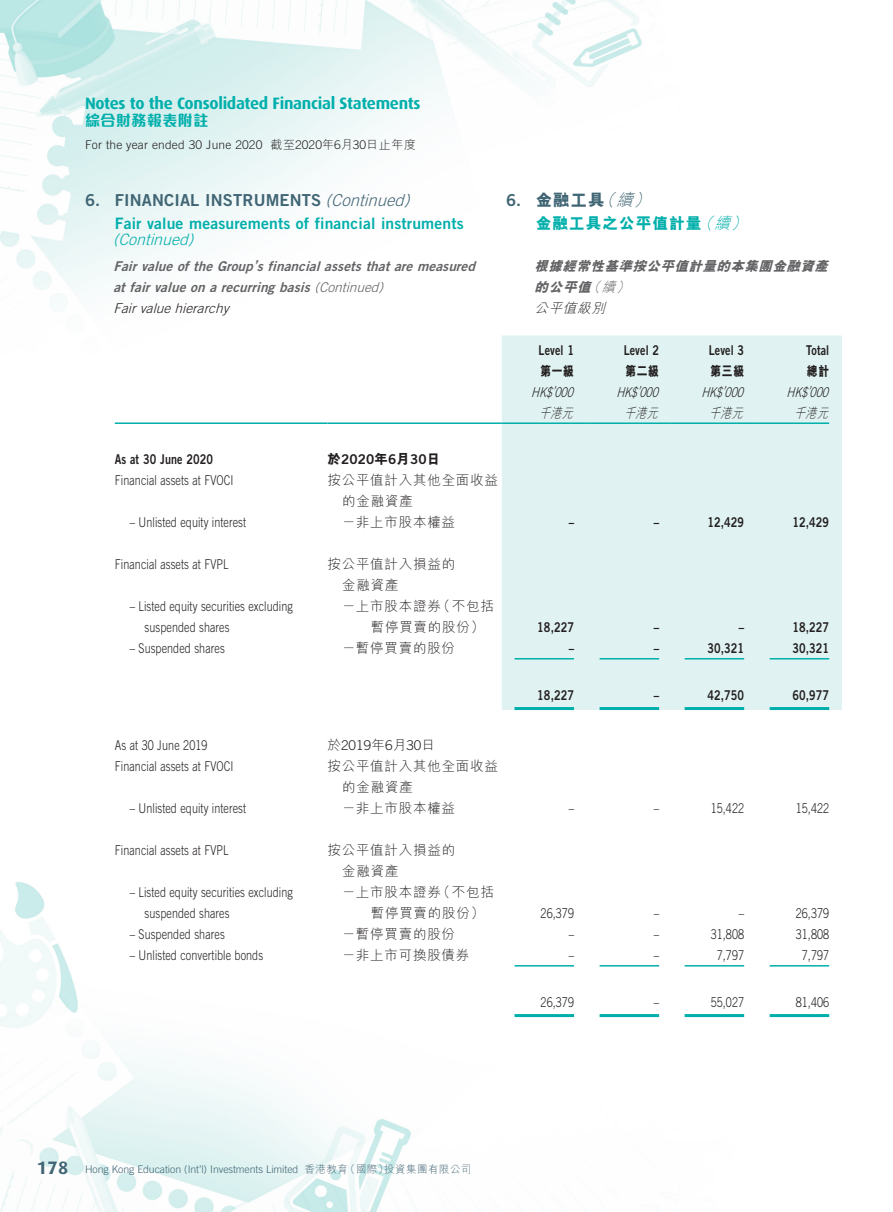
<style>
.page{position:relative;width:893px;height:1212px;background:#fff}
.page>*{position:absolute;margin:0;border:0;box-sizing:border-box;transform-origin:0 0}
.t1{font:700 16.5px "Dax";letter-spacing:-.02em;color:#00afab}
.Heading_1{font:16.5px "Trade Gothic LT Std Bd 2";letter-spacing:.01em;color:#406574}
.Heading_1-2{font:800 16.5px "M Hei HK";color:#406574}
.Heading_2{font:15.75px/16.5px "Trade Gothic LT Std Bd 2";letter-spacing:.01em;color:#00afab}
.C_Heading_2{font:800 15.75px "M Hei HK";letter-spacing:.06em;color:#00afab}
.t2{font:800 15px "M Elle HK";letter-spacing:.03em;color:#00afab}
.Body_Text{font:300 13.5px/21px "Trade Gothic LT Std";letter-spacing:.01em;color:#231f20;scale:.8 1}
.Body_Text-2{font:300 13.5px/21px "M Hei HK";letter-spacing:.06em;color:#231f20}
.Body_Text-3{font:13.5px "Trade Gothic LT Std Bd 2";letter-spacing:.01em;color:#231f20;scale:.8 1}
.Heading_3{font:italic 13.5px/21px "Trade Gothic LT Std Bd 2";color:#636366}
.C_Heading_3{font:italic 800 13.5px/21px "M Hei HK";color:#636366}
.Body_Text-4{font:italic 300 13.5px "Trade Gothic LT Std";color:#231f20;scale:.8 1}
.Heading_4{font:italic 300 13.5px "Trade Gothic LT Std";color:#231f20}
.Body_Text-5{font:italic 300 13.5px "M Hei HK";color:#231f20;scale:.8 1}
.Body_Text-6{font:800 13.5px "M Hei HK";letter-spacing:.06em;color:#231f20;scale:.8 1}
.Body_Text-7{font:13.5px "Trade Gothic LT Std Bd 2";letter-spacing:.01em;color:#231f20}
.Body_Text-8{font:300 13.5px "Trade Gothic LT Std";letter-spacing:.01em;color:#231f20}
.C_Heading_4{font:italic 300 13.5px "M Hei HK";color:#231f20}
.t3{font:300 12px "Trade Gothic LT Std";letter-spacing:.015em;color:#231f20}
.t4{font:300 10.5px "Trade Gothic LT Std";letter-spacing:-.005em;color:#406574}
.s1{font-family:"M Hei HK"}
.s2{font-family:"Trade Gothic LT Std";font-weight:300;font-style:italic}
.s3{font-family:"Trade Gothic LT Std";font-weight:300}
.s4{font-family:"Trade Gothic LT Std Bd 2";font-weight:400}
.s5{font-weight:300;font-style:italic}
.s6{font-weight:300}
.s7{font-family:"M Hei HK";font-weight:800}
.s8{font-family:"Dax";font-weight:700;font-size:18px}
</style>
<div class="page">
<img style="left:0;top:0;width:830px;height:1212px">
<div style="left:502px;top:335px;width:340px;height:375px;background:#e0f3f2"></div>
<hr style="left:115px;top:422px;width:212px;height:2px;background:#00afab">
<hr style="left:327px;top:422px;width:175px;height:2px;background:#00afab">
<hr style="left:502px;top:422px;width:85px;height:2px;background:#00afab">
<hr style="left:587px;top:422px;width:85px;height:2px;background:#00afab">
<hr style="left:672px;top:422px;width:85px;height:2px;background:#00afab">
<hr style="left:757px;top:422px;width:72px;height:2px;background:#00afab">
<hr style="left:514px;top:658px;width:60px;height:1px;background:#00afab">
<hr style="left:600px;top:658px;width:59px;height:1px;background:#00afab">
<hr style="left:685px;top:658px;width:59px;height:1px;background:#00afab">
<hr style="left:770px;top:658px;width:59px;height:1px;background:#00afab">
<hr style="left:514px;top:707px;width:60px;height:3px;background:#00afab">
<hr style="left:600px;top:707px;width:59px;height:3px;background:#00afab">
<hr style="left:685px;top:707px;width:59px;height:3px;background:#00afab">
<hr style="left:770px;top:707px;width:59px;height:3px;background:#00afab">
<hr style="left:514px;top:965px;width:60px;height:1px;background:#00afab">
<hr style="left:600px;top:965px;width:59px;height:1px;background:#00afab">
<hr style="left:685px;top:965px;width:59px;height:1px;background:#00afab">
<hr style="left:770px;top:965px;width:59px;height:1px;background:#00afab">
<hr style="left:514px;top:1014px;width:60px;height:3px;background:#00afab">
<hr style="left:600px;top:1014px;width:59px;height:3px;background:#00afab">
<hr style="left:685px;top:1014px;width:59px;height:3px;background:#00afab">
<hr style="left:770px;top:1014px;width:59px;height:3px;background:#00afab">
<p class="t1" style="left:85px;top:94px;width:337px">Notes to the Consolidated Financial Statements</p>
<p class="t2" style="left:85px;top:113px;width:125px">綜合財務報表附註</p>
<p class="t3" style="left:85px;top:137px;width:333px">For the year ended 30 June 2020 <span class="s1">截至</span>2020<span class="s1">年</span>6<span class="s1">月</span>30<span class="s1">日止年度</span></p>
<p class="Heading_1" style="left:85px;top:190px;width:331px">6. FINANCIAL INSTRUMENTS <span class="s2">(Continued)</span></p>
<p class="Heading_2" style="left:113px;top:215px;width:352px">Fair value measurements of financial instruments <span class="s2">(Continued)</span></p>
<p class="Heading_3" style="left:113px;top:255px;width:367px">FairvalueoftheGroup’sfinancialassetsthataremeasured atfairvalueonarecurringbasis<span class="s3">(Continued)</span></p>
<p class="Heading_4" style="left:113px;top:300px;width:121px">Fairvaluehierarchy</p>
<p class="Heading_1-2" style="left:506px;top:192px;width:150px"><span class="s4">6.</span> 金融工具<span class="s5">（續）</span></p>
<p class="C_Heading_2" style="left:536px;top:215px;width:217px">金融工具之公平值計量<span class="s5">（續）</span></p>
<p class="C_Heading_3" style="left:534px;top:255px;width:298px">根據經常性基準按公平值計量的本集團金融資產的公平值<span class="s6">（續）</span></p>
<p class="C_Heading_4" style="left:534px;top:301px;width:76px">公平值級別</p>
<p class="Body_Text-3" style="left:539px;top:342px;width:46px">Level 1</p>
<p class="Body_Text-3" style="left:624px;top:342px;width:46px">Level 2</p>
<p class="Body_Text-3" style="left:709px;top:342px;width:46px">Level 3</p>
<p class="Body_Text-3" style="left:806px;top:342px;width:30px">Total</p>
<p class="Body_Text-6" style="left:540px;top:364px;width:44px">第一級</p>
<p class="Body_Text-6" style="left:625px;top:364px;width:44px">第二級</p>
<p class="Body_Text-6" style="left:710px;top:364px;width:44px">第三級</p>
<p class="Body_Text-6" style="left:807px;top:364px;width:29px">總計</p>
<p class="Body_Text-4" style="left:531px;top:384px;width:58px">HK$’000</p>
<p class="Body_Text-4" style="left:616px;top:384px;width:58px">HK$’000</p>
<p class="Body_Text-4" style="left:701px;top:384px;width:58px">HK$’000</p>
<p class="Body_Text-4" style="left:786px;top:384px;width:58px">HK$’000</p>
<p class="Body_Text-5" style="left:539px;top:406px;width:48px">千港元</p>
<p class="Body_Text-5" style="left:624px;top:406px;width:48px">千港元</p>
<p class="Body_Text-5" style="left:709px;top:406px;width:48px">千港元</p>
<p class="Body_Text-5" style="left:794px;top:406px;width:48px">千港元</p>
<p class="Body_Text-3" style="left:115px;top:451px;width:124px">As at 30 June 2020</p>
<p class="Body_Text-7" style="left:327px;top:451px;width:114px"><span class="s7">於</span>2020<span class="s7">年</span>6<span class="s7">月</span>30<span class="s7">日</span></p>
<p class="Body_Text" style="left:115px;top:470px;width:150px">Financial assets at FVOCI</p>
<p class="Body_Text-2" style="left:342px;top:470px;width:157px;text-indent:-15px">按公平值計入其他全面收益的金融資產</p>
<p class="Body_Text" style="left:130px;top:512px;width:147px">– Unlisted equity interest</p>
<p class="Body_Text-2" style="left:342px;top:512px;width:114px">－非上市股本權益</p>
<p class="Body_Text-3" style="left:569px;top:514px;width:8px">–</p>
<p class="Body_Text-3" style="left:654px;top:514px;width:8px">–</p>
<p class="Body_Text-3" style="left:707px;top:514px;width:47px">12,429</p>
<p class="Body_Text-3" style="left:792px;top:514px;width:47px">12,429</p>
<p class="Body_Text" style="left:115px;top:554px;width:144px">Financial assets at FVPL</p>
<p class="Body_Text-2" style="left:342px;top:554px;width:114px;text-indent:-15px">按公平值計入損益的金融資產</p>
<p class="Body_Text" style="left:145px;top:596px;width:187px;text-indent:-15px">– Listed equity securities excluding suspended shares</p>
<p class="Body_Text-2" style="left:371px;top:596px;width:125px;text-indent:-28px">－上市股本證券（不包括暫停買賣的股份）</p>
<p class="Body_Text-3" style="left:537px;top:619px;width:47px">18,227</p>
<p class="Body_Text-3" style="left:654px;top:619px;width:8px">–</p>
<p class="Body_Text-3" style="left:739px;top:619px;width:8px">–</p>
<p class="Body_Text-3" style="left:792px;top:619px;width:47px">18,227</p>
<p class="Body_Text" style="left:130px;top:638px;width:120px">– Suspended shares</p>
<p class="Body_Text-2" style="left:342px;top:638px;width:114px">－暫停買賣的股份</p>
<p class="Body_Text-3" style="left:569px;top:640px;width:8px">–</p>
<p class="Body_Text-3" style="left:654px;top:640px;width:8px">–</p>
<p class="Body_Text-3" style="left:707px;top:640px;width:47px">30,321</p>
<p class="Body_Text-3" style="left:792px;top:640px;width:47px">30,321</p>
<p class="Body_Text-3" style="left:537px;top:687px;width:47px">18,227</p>
<p class="Body_Text-3" style="left:654px;top:687px;width:8px">–</p>
<p class="Body_Text-3" style="left:707px;top:687px;width:47px">42,750</p>
<p class="Body_Text-3" style="left:792px;top:687px;width:47px">60,977</p>
<p class="Body_Text" style="left:115px;top:735px;width:117px">As at 30 June 2019</p>
<p class="Body_Text-8" style="left:327px;top:737px;width:109px"><span class="s1">於</span>2019<span class="s1">年</span>6<span class="s1">月</span>30<span class="s1">日</span></p>
<p class="Body_Text" style="left:115px;top:756px;width:150px">Financial assets at FVOCI</p>
<p class="Body_Text-2" style="left:342px;top:756px;width:157px;text-indent:-15px">按公平值計入其他全面收益的金融資產</p>
<p class="Body_Text" style="left:130px;top:798px;width:147px">– Unlisted equity interest</p>
<p class="Body_Text-2" style="left:342px;top:798px;width:114px">－非上市股本權益</p>
<p class="Body_Text" style="left:569px;top:798px;width:8px">–</p>
<p class="Body_Text" style="left:654px;top:798px;width:8px">–</p>
<p class="Body_Text" style="left:711px;top:798px;width:43px">15,422</p>
<p class="Body_Text" style="left:796px;top:798px;width:43px">15,422</p>
<p class="Body_Text" style="left:115px;top:840px;width:144px">Financial assets at FVPL</p>
<p class="Body_Text-2" style="left:342px;top:840px;width:114px;text-indent:-15px">按公平值計入損益的金融資產</p>
<p class="Body_Text" style="left:145px;top:882px;width:187px;text-indent:-15px">– Listed equity securities excluding suspended shares</p>
<p class="Body_Text-2" style="left:371px;top:882px;width:125px;text-indent:-28px">－上市股本證券（不包括暫停買賣的股份）</p>
<p class="Body_Text" style="left:541px;top:903px;width:43px">26,379</p>
<p class="Body_Text" style="left:654px;top:903px;width:8px">–</p>
<p class="Body_Text" style="left:739px;top:903px;width:8px">–</p>
<p class="Body_Text" style="left:796px;top:903px;width:43px">26,379</p>
<p class="Body_Text" style="left:130px;top:924px;width:120px">– Suspended shares</p>
<p class="Body_Text-2" style="left:342px;top:924px;width:114px">－暫停買賣的股份</p>
<p class="Body_Text" style="left:569px;top:924px;width:8px">–</p>
<p class="Body_Text" style="left:654px;top:924px;width:8px">–</p>
<p class="Body_Text" style="left:711px;top:924px;width:43px">31,808</p>
<p class="Body_Text" style="left:796px;top:924px;width:43px">31,808</p>
<p class="Body_Text" style="left:130px;top:945px;width:168px">– Unlisted convertible bonds</p>
<p class="Body_Text-2" style="left:342px;top:945px;width:129px">－非上市可換股債券</p>
<p class="Body_Text" style="left:569px;top:945px;width:8px">–</p>
<p class="Body_Text" style="left:654px;top:945px;width:8px">–</p>
<p class="Body_Text" style="left:717px;top:945px;width:36px">7,797</p>
<p class="Body_Text" style="left:802px;top:945px;width:36px">7,797</p>
<p class="Body_Text" style="left:541px;top:991px;width:43px">26,379</p>
<p class="Body_Text" style="left:654px;top:991px;width:8px">–</p>
<p class="Body_Text" style="left:711px;top:991px;width:43px">55,027</p>
<p class="Body_Text" style="left:796px;top:991px;width:43px">81,406</p>
<p class="t4" style="left:37px;top:1163px;width:436px"><span class="s8">178</span> Hong Kong Education (Int’l) Investments Limited <span class="s1">香港教育（國際）投資集團有限公司</span></p>
</div>
